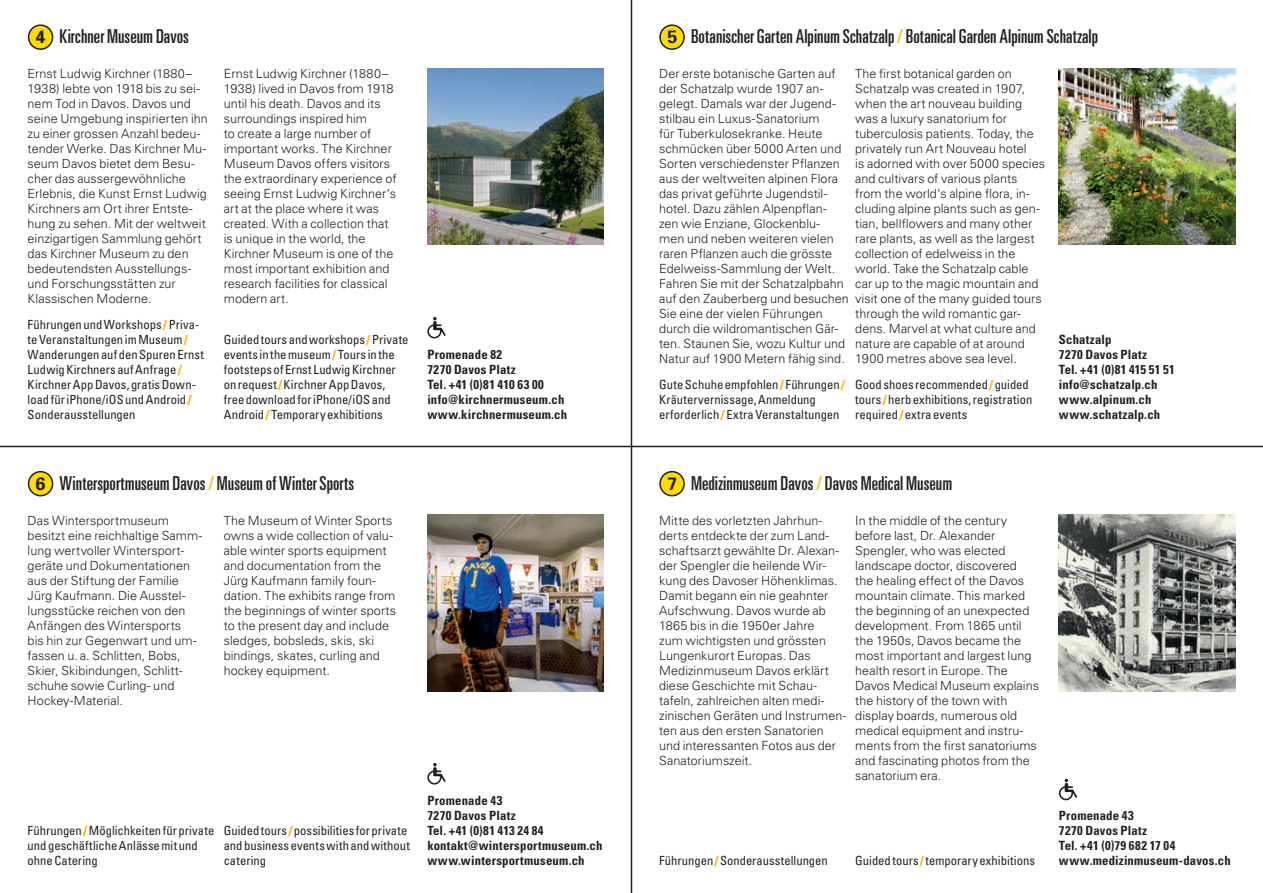
<style>
.page{position:relative;width:1263px;height:893px;background:#fff}
.page>*{position:absolute;margin:0;border:0;box-sizing:border-box;transform-origin:0 0}
.t1{font:ultra-condensed 19.2px "Univers";letter-spacing:.005em;color:#231f20}
.t2{font:700 condensed 12.75px/15px "Univers";letter-spacing:.01em;color:#231f20}
.t3{font:300 12.6px/15px "Univers";color:#231f20}
.t4{font:condensed 12.6px/15px "Univers";color:#231f20}
.s1{font-weight:700;font-stretch:normal;font-size:18px}
.s2{font-weight:900;font-stretch:normal;color:#fcb814}
.s3{color:#fcb814}
</style>
<div class="page">
<div style="left:29px;top:25px;width:24px;height:24px;background:#ffdc01;border-radius:50%"></div>
<div style="left:28px;top:24px;width:25px;height:26px;border:2px solid #231f20;border-radius:50%"></div>
<svg style="left:427px;top:317px;width:19px;height:21px"></svg>
<div style="left:660px;top:25px;width:24px;height:24px;background:#ffdc01;border-radius:50%"></div>
<div style="left:659px;top:24px;width:26px;height:26px;border:2px solid #231f20;border-radius:50%"></div>
<div style="left:29px;top:472px;width:24px;height:24px;background:#ffdc01;border-radius:50%"></div>
<div style="left:28px;top:471px;width:25px;height:25px;border:2px solid #231f20;border-radius:50%"></div>
<svg style="left:427px;top:763px;width:19px;height:21px"></svg>
<div style="left:660px;top:472px;width:24px;height:24px;background:#ffdc01;border-radius:50%"></div>
<div style="left:659px;top:471px;width:26px;height:25px;border:2px solid #231f20;border-radius:50%"></div>
<svg style="left:1059px;top:779px;width:18px;height:21px"></svg>
<img style="left:427px;top:68px;width:177px;height:176px">
<img style="left:1059px;top:68px;width:176px;height:176px">
<img style="left:427px;top:514px;width:177px;height:177px">
<img style="left:1059px;top:514px;width:176px;height:177px">
<hr style="left:631px;top:0;width:1px;height:446px;background:#231f20">
<hr style="left:631px;top:446px;width:1px;height:447px;background:#231f20">
<hr style="left:0;top:446px;width:631px;height:1px;background:#231f20">
<hr style="left:631px;top:446px;width:632px;height:1px;background:#231f20">
<h1 class="t1" style="left:35px;top:26px;width:155px"><span class="s1">4</span> Kirchner Museum Davos</h1>
<p class="t3" style="left:28px;top:66px;width:182px">Ernst Ludwig Kirchner (1880–<br>1938) lebte von 1918 bis zu sei&shy;nem Tod in Davos. Davos und seine Umgebung inspirierten ihn zu einer grossen Anzahl bedeu&shy;tender Werke. Das Kirchner Mu&shy;seum Davos bietet dem Besu&shy;cher das aussergewöhnliche<br>Erlebnis, die Kunst Ernst Ludwig<br>Kirchners am Ort ihrer Entste&shy;hung zu sehen. Mit der weltweit einzigartigen Sammlung gehört das Kirchner Museum zu den bedeutendsten Ausstellungs&shy;und Forschungsstätten zur<br>Klassischen Moderne.</p>
<p class="t3" style="left:224px;top:66px;width:174px">Ernst Ludwig Kirchner (1880–<br>1938) lived in Davos from 1918 until his death. Davos and its surroundings inspired him<br>to create a large number of important works. The Kirchner<br>Museum Davos offers visitors the extraordinary experience of seeing Ernst Ludwig Kirchner‘s art at the place where it was created. With a collection that is unique in the world, the<br>Kirchner Museum is one of the most important exhibition and research facilities for classical modern art.</p>
<p class="t4" style="left:28px;top:317px;width:178px">Führungen und Workshops <span class="s2">/</span> Priva&shy;te Veranstaltungen im Museum<span class="s2">/<br></span>Wanderungen auf den Spuren Ernst<br>Ludwig Kirchners auf Anfrage <span class="s2">/<br></span>Kirchner App Davos, gratis Down&shy;load für iPhone/iOS und Android <span class="s2">/<br></span>Sonderausstellungen</p>
<p class="t4" style="left:224px;top:332px;width:186px">Guided tours and workshops <span class="s2">/</span> Private events in the museum<span class="s2">/</span> Tours in the footsteps of Ernst Ludwig Kirchner on request<span class="s2">/</span> Kirchner App Davos, free download for iPhone/iOS and Android <span class="s2">/</span> Temporary exhibitions</p>
<p class="t2" style="left:427px;top:347px;width:141px">Promenade 82<br>7270 Davos Platz<br>Tel. +41 (0)81 410 63 00 info@kirchnermuseum.ch www.kirchnermuseum.ch</p>
<h1 class="t1" style="left:35px;top:472px;width:320px"><span class="s1">6</span> Wintersportmuseum Davos <span class="s3">/</span> Museum of Winter Sports</h1>
<p class="t3" style="left:28px;top:512px;width:176px">Das Wintersportmuseum besitzt eine reichhaltige Samm&shy;lung wertvoller Wintersport&shy;geräte und Dokumentationen aus der Stiftung der Familie<br>Jürg Kaufmann. Die Ausstel&shy;lungsstücke reichen von den<br>Anfängen des Wintersports<br>bis hin zur Gegenwart und um&shy;fassen u. a. Schlitten, Bobs,<br>Skier, Skibindungen, Schlitt&shy;schuhe sowie Curling- und<br>Hockey-Material.</p>
<p class="t3" style="left:224px;top:512px;width:174px">The Museum of Winter Sports owns a wide collection of valu&shy;able winter sports equipment and documentation from the<br>Jürg Kaufmann family foun&shy;dation. The exhibits range from the beginnings of winter sports to the present day and include sledges, bobsleds, skis, ski bindings, skates, curling and hockey equipment.</p>
<p class="t4" style="left:28px;top:823px;width:188px">Führungen <span class="s2">/</span> Möglichkeiten für private und geschäftliche Anlässe mit und ohne Catering</p>
<p class="t4" style="left:224px;top:823px;width:188px">Guided tours <span class="s2">/</span> possibilities for private and business events with and without catering</p>
<p class="t2" style="left:427px;top:793px;width:177px">Promenade 43<br>7270 Davos Platz<br>Tel. +41 (0)81 413 24 84 kontakt@wintersportmuseum.ch www.wintersportmuseum.ch</p>
<h1 class="t1" style="left:668px;top:26px;width:432px"><span class="s1">5</span> Botanischer Garten Alpinum Schatzalp <span class="s3">/</span> Botanical Garden Alpinum Schatzalp</h1>
<p class="t3" style="left:659px;top:66px;width:191px">Der erste botanische Garten auf der Schatzalp wurde 1907 an&shy;gelegt. Damals war der Jugend&shy;stilbau ein Luxus-Sanatorium<br>für Tuberkulosekranke. Heute schmücken über 5000 Arten und<br>Sorten verschiedenster Pflanzen aus der weltweiten alpinen Flora das privat geführte Jugendstil&shy;hotel. Dazu zählen Alpenpflan&shy;zen wie Enziane, Glockenblu-<br>men und neben weiteren vielen raren Pflanzen auch die grösste<br>Edelweiss-Sammlung der Welt.<br>Fahren Sie mit der Schatzalpbahn auf den Zauberberg und besuchen<br>Sie eine der vielen Führungen durch die wildromantischen Gär&shy;ten. Staunen Sie, wozu Kultur und<br>Natur auf 1900 Metern fähig sind.</p>
<p class="t3" style="left:855px;top:66px;width:191px">The first botanical garden on<br>Schatzalp was created in 1907, when the art nouveau building was a luxury sanatorium for tuberculosis patients. Today, the privately run Art Nouveau hotel<br>is adorned with over 5000 species and cultivars of various plants from the world‘s alpine flora, in&shy;cluding alpine plants such as gen&shy;tian, bellflowers and many other rare plants, as well as the largest collection of edelweiss in the world. Take the Schatzalp cable car up to the magic mountain and visit one of the many guided tours through the wild romantic gar&shy;dens. Marvel at what culture and nature are capable of at around<br>1900 metres above sea level.</p>
<p class="t4" style="left:659px;top:377px;width:187px">Gute Schuhe empfohlen <span class="s2">/</span> Führungen <span class="s2">/<br></span>Kräutervernissage, Anmeldung erforderlich <span class="s2">/</span> Extra Veranstaltungen</p>
<p class="t4" style="left:855px;top:377px;width:179px">Good shoes recommended<span class="s2">/</span> guided tours <span class="s2">/</span> herb exhibitions, registration required<span class="s2">/</span> extra events</p>
<p class="t2" style="left:1059px;top:332px;width:117px">Schatzalp<br>7270 Davos Platz<br>Tel. +41 (0)81 415 51 51 info@schatzalp.ch www.alpinum.ch www.schatzalp.ch</p>
<h1 class="t1" style="left:668px;top:472px;width:286px"><span class="s1">7</span> Medizinmuseum Davos <span class="s3">/</span> Davos Medical Museum</h1>
<p class="t3" style="left:659px;top:512px;width:189px">Mitte des vorletzten Jahrhun&shy;derts entdeckte der zum Land&shy;schaftsarzt gewählte Dr. Alexan&shy;der Spengler die heilende Wir&shy;kung des Davoser Höhenklimas.<br>Damit begann ein nie geahnter<br>Aufschwung. Davos wurde ab<br>1865 bis in die 1950er Jahre<br>zum wichtigsten und grössten<br>Lungenkurort Europas. Das<br>Medizinmuseum Davos erklärt diese Geschichte mit Schau&shy;tafeln, zahlreichen alten medi&shy;zinischen Geräten und Instrumen&shy;ten aus den ersten Sanatorien und interessanten Fotos aus der<br>Sanatoriumszeit.</p>
<p class="t3" style="left:855px;top:512px;width:185px">In the middle of the century before last, Dr. Alexander<br>Spengler, who was elected landscape doctor, discovered<br>the healing effect of the Davos mountain climate. This marked the beginning of an unexpected development. From 1865 until the 1950s, Davos became the most important and largest lung health resort in Europe. The<br>Davos Medical Museum explains the history of the town with display boards, numerous old medical equipment and instru&shy;ments from the first sanatoriums and fascinating photos from the sanatorium era.</p>
<p class="t4" style="left:659px;top:853px;width:170px">Führungen <span class="s2">/</span> Sonderausstellungen</p>
<p class="t4" style="left:855px;top:853px;width:181px">Guided tours <span class="s2">/</span> temporary exhibitions</p>
<p class="t2" style="left:1059px;top:808px;width:173px">Promenade 43<br>7270 Davos Platz<br>Tel. +41 (0)79 682 17 04 www.medizinmuseum-davos.ch</p>
</div>
